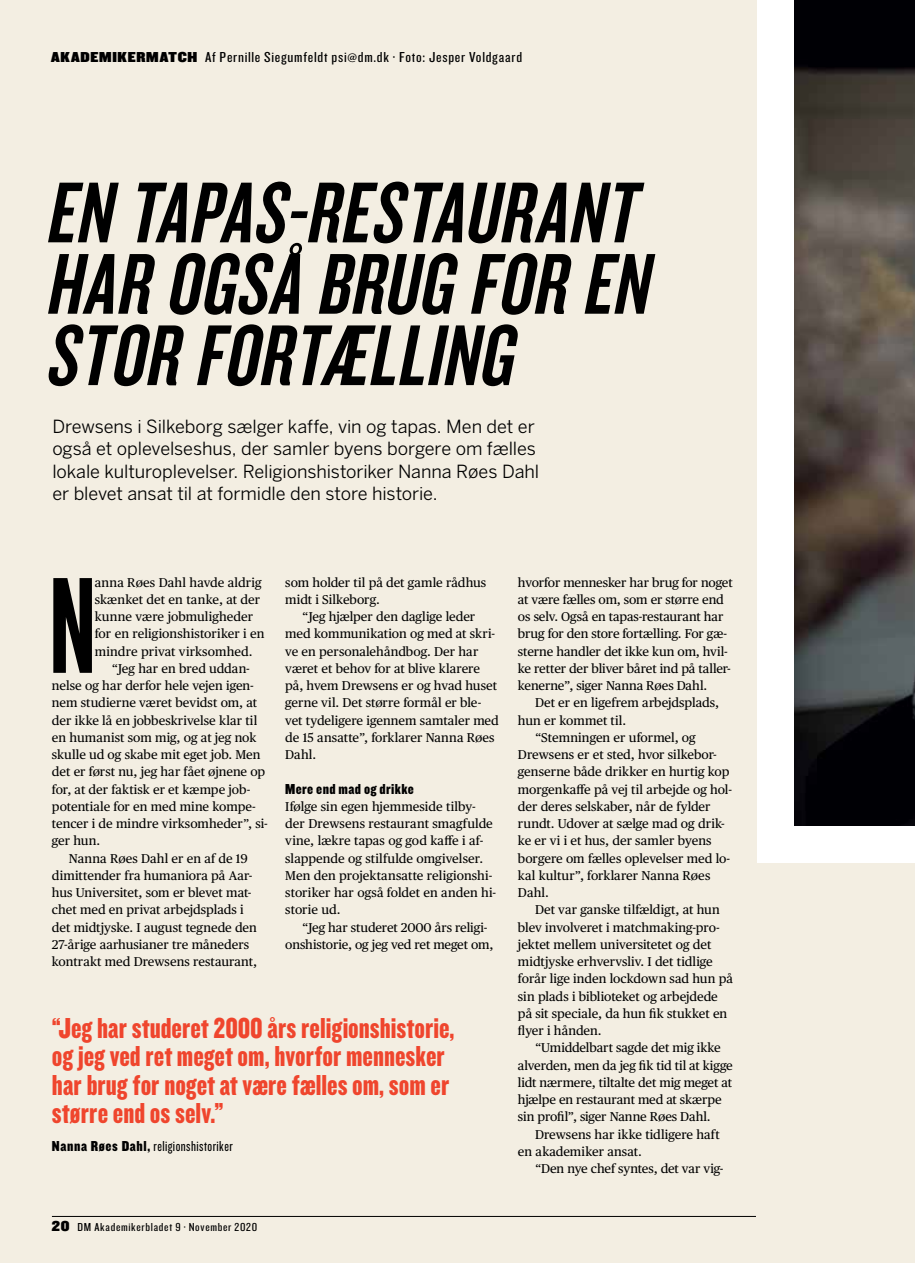
<style>
.page{position:relative;width:915px;height:1263px;background:#fff}
.page>*{position:absolute;margin:0;border:0;box-sizing:border-box;transform-origin:0 0}
.t1{font:142.2px "Knockout 67 Full Bantamwt";color:#000}
.t2{font:italic 89.55px/71.4px "Knockout 48 Featherweight";color:#000}
.t3{font:30px/28.5px "Knockout 69 Full Liteweight";color:#ef452d}
.t4{font:18px/22.5px "Benton Sans";letter-spacing:-.005em;color:#000}
.t5{font:15px "Knockout 28 Junior Feathrwt";letter-spacing:.035em;color:#000;scale:1.2 1}
.t6{font:15px "Knockout 28 Junior Feathrwt";letter-spacing:.035em;color:#000}
.t7{font:15px "Knockout 70 Full Welterwt";letter-spacing:.02em;color:#000}
.t8{font:12.75px/17.2px "Publico Text";color:#000}
.t9{font:12px "Knockout 28 Junior Feathrwt";letter-spacing:.045em;color:#000;scale:1.2 1}
.s1{font-family:"Knockout 90 Ultmt Welterwt"}
.s2{font-family:"Knockout 70 Full Welterwt"}
.s3{font-family:"Knockout 90 Ultmt Welterwt";font-size:15px}
</style>
<div class="page">
<div style="left:0;top:0;width:914px;height:1263px;background:#f3eee2"></div>
<img style="left:793px;top:0;width:121px;height:826px">
<div style="left:757px;top:0;width:36px;height:862px;background:#fff"></div>
<div style="left:765px;top:826px;width:149px;height:36px;background:#fff"></div>
<hr style="left:52px;top:1216px;width:703px;height:1px;background:#000">
<p class="t5" style="left:51px;top:48px;width:394px"><span class="s1">AKADEMIKERMATCH</span> Af Pernille Siegumfeldt psi@dm.dk ∙ Foto: Jesper Voldgaard</p>
<h2 class="t2" style="left:45px;top:174px;width:623px">EN TAPAS-RESTAURANT<br>HAR OGSÅBRUG FOR EN<br>STOR FORTÆLLING</h2>
<h3 class="t4" style="left:52px;top:415px;width:488px">Drewsens i Silkeborg sælger kaffe, vin og tapas. Men det er også et oplevelseshus, der samler byens borgere om fælles lokale kulturoplevelser. Religionshistoriker Nanna Røes Dahl er blevet ansat til at formidle den store historie.</h3>
<h1 class="t1" style="left:50px;top:542px;width:47px">N</h1>
<p class="t8" style="left:95px;top:573px;width:168px">anna Røes Dahl havde aldrig</p>
<p class="t8" style="left:95px;top:590px;width:167px">skænket det en tanke, at der</p>
<p class="t8" style="left:95px;top:607px;width:160px">kunne være jobmuligheder</p>
<p class="t8" style="left:95px;top:624px;width:171px">for en religionshistoriker i en</p>
<p class="t8" style="left:95px;top:642px;width:159px">mindre privat virksomhed.</p>
<p class="t8" style="left:112px;top:659px;width:139px">“Jeg har en bred uddan-</p>
<p class="t8" style="left:52px;top:676px;width:203px">nelse og har derfor hele vejen igen-</p>
<p class="t8" style="left:52px;top:693px;width:207px">nem studierne været bevidst om, at</p>
<p class="t8" style="left:52px;top:711px;width:207px">der ikke lå en jobbeskrivelse klar til</p>
<p class="t8" style="left:52px;top:728px;width:206px">en humanist som mig, og at jeg nok</p>
<p class="t8" style="left:52px;top:745px;width:210px">skulle ud og skabe mit eget job. Men</p>
<p class="t8" style="left:52px;top:762px;width:215px">det er først nu, jeg har fået øjnene op</p>
<p class="t8" style="left:52px;top:780px;width:200px">for, at der faktisk er et kæmpe job-</p>
<p class="t8" style="left:52px;top:797px;width:205px">potentiale for en med mine kompe-</p>
<p class="t8" style="left:52px;top:814px;width:217px">tencer i de mindre virksomheder”, si-</p>
<p class="t8" style="left:52px;top:831px;width:50px">ger hun.</p>
<p class="t8" style="left:69px;top:849px;width:180px">Nanna Røes Dahl er en af de 19</p>
<p class="t8" style="left:52px;top:866px;width:202px">dimittender fra humaniora på Aar-</p>
<p class="t8" style="left:52px;top:883px;width:201px">hus Universitet, som er blevet mat-</p>
<p class="t8" style="left:52px;top:900px;width:193px">chet med en privat arbejdsplads i</p>
<p class="t8" style="left:52px;top:918px;width:206px">det midtjyske. I august tegnede den</p>
<p class="t8" style="left:52px;top:935px;width:199px">27-årige aarhusianer tre måneders</p>
<p class="t8" style="left:52px;top:952px;width:206px">kontrakt med Drewsens restaurant,</p>
<p class="t8" style="left:285px;top:573px;width:202px">som holder til på det gamle rådhus midt i Silkeborg.</p>
<p class="t8" style="left:285px;top:607px;width:215px;text-indent:17px">“Jeg hjælper den daglige leder med kommunikation og med at skri&shy;ve en personalehåndbog. Der har været et behov for at blive klarere på, hvem Drewsens er og hvad huset gerne vil. Det større formål er ble&shy;vet tydeligere igennem samtaler med de 15 ansatte”, forklarer Nanna Røes<br>Dahl.</p>
<p class="t7" style="left:285px;top:779px;width:130px">Mere end mad og drikke</p>
<p class="t8" style="left:285px;top:797px;width:212px">Ifølge sin egen hjemmeside tilby&shy;der Drewsens restaurant smagfulde vine, lækre tapas og god kaffe i af&shy;slappende og stilfulde omgivelser.<br>Men den projektansatte religionshi&shy;storiker har også foldet en anden hi&shy;storie ud.</p>
<p class="t8" style="left:285px;top:918px;width:209px;text-indent:17px">“Jeg har studeret 2000 års religi&shy;onshistorie, og jeg ved ret meget om,</p>
<h3 class="t3" style="left:52px;top:1013px;width:404px">“Jeg har studeret 2000 års religionshistorie, og jeg ved ret meget om, hvorfor mennesker har brug for noget at være fælles om, som er større end os selv.”</h3>
<p class="t6" style="left:52px;top:1137px;width:182px"><span class="s2">Nanna Røes Dahl,</span> religionshistoriker</p>
<p class="t9" style="left:52px;top:1220px;width:172px"><span class="s3">20</span> DM Akademikerbladet 9 · November 2020</p>
<p class="t8" style="left:518px;top:573px;width:216px">hvorfor mennesker har brug for noget at være fælles om, som er større end os selv. Også en tapas-restaurant har brug for den store fortælling. For gæ&shy;sterne handler det ikke kun om, hvil&shy;ke retter der bliver båret ind på taller&shy;kenerne”, siger Nanna Røes Dahl.</p>
<p class="t8" style="left:535px;top:693px;width:186px">Det er en ligefrem arbejdsplads,</p>
<p class="t8" style="left:518px;top:711px;width:110px">hun er kommet til.</p>
<p class="t8" style="left:535px;top:728px;width:162px">“Stemningen er uformel, og</p>
<p class="t8" style="left:518px;top:745px;width:200px">Drewsens er et sted, hvor silkebor-</p>
<p class="t8" style="left:518px;top:762px;width:213px">genserne både drikker en hurtig kop</p>
<p class="t8" style="left:518px;top:780px;width:215px">morgenkaffe på vej til arbejde og hol-</p>
<p class="t8" style="left:518px;top:797px;width:194px">der deres selskaber, når de fylder</p>
<p class="t8" style="left:518px;top:814px;width:208px">rundt. Udover at sælge mad og drik-</p>
<p class="t8" style="left:518px;top:831px;width:195px">ke er vi i et hus, der samler byens</p>
<p class="t8" style="left:518px;top:849px;width:214px">borgere om fælles oplevelser med lo-</p>
<p class="t8" style="left:518px;top:866px;width:194px">kal kultur”, forklarer Nanna Røes</p>
<p class="t8" style="left:518px;top:883px;width:32px">Dahl.</p>
<p class="t8" style="left:535px;top:900px;width:186px">Det var ganske tilfældigt, at hun</p>
<p class="t8" style="left:518px;top:918px;width:203px">blev involveret i matchmaking-pro-</p>
<p class="t8" style="left:518px;top:935px;width:195px">jektet mellem universitetet og det</p>
<p class="t8" style="left:518px;top:952px;width:196px">midtjyske erhvervsliv. I det tidlige</p>
<p class="t8" style="left:518px;top:969px;width:216px">forår lige inden lockdown sad hun på</p>
<p class="t8" style="left:518px;top:987px;width:201px">sin plads i biblioteket og arbejdede</p>
<p class="t8" style="left:518px;top:1004px;width:211px">på sit speciale, da hun fik stukket en</p>
<p class="t8" style="left:518px;top:1021px;width:85px">flyer i hånden.</p>
<p class="t8" style="left:535px;top:1038px;width:187px">“Umiddelbart sagde det mig ikke</p>
<p class="t8" style="left:518px;top:1056px;width:216px">alverden, men da jeg fik tid til at kigge</p>
<p class="t8" style="left:518px;top:1073px;width:215px">lidt nærmere, tiltalte det mig meget at</p>
<p class="t8" style="left:518px;top:1090px;width:205px">hjælpe en restaurant med at skærpe</p>
<p class="t8" style="left:518px;top:1107px;width:194px">sin profil”, siger Nanne Røes Dahl.</p>
<p class="t8" style="left:535px;top:1125px;width:186px">Drewsens har ikke tidligere haft</p>
<p class="t8" style="left:518px;top:1142px;width:125px">en akademiker ansat.</p>
<p class="t8" style="left:535px;top:1159px;width:190px">“Den nye chef syntes, det var vig-</p>
</div>
